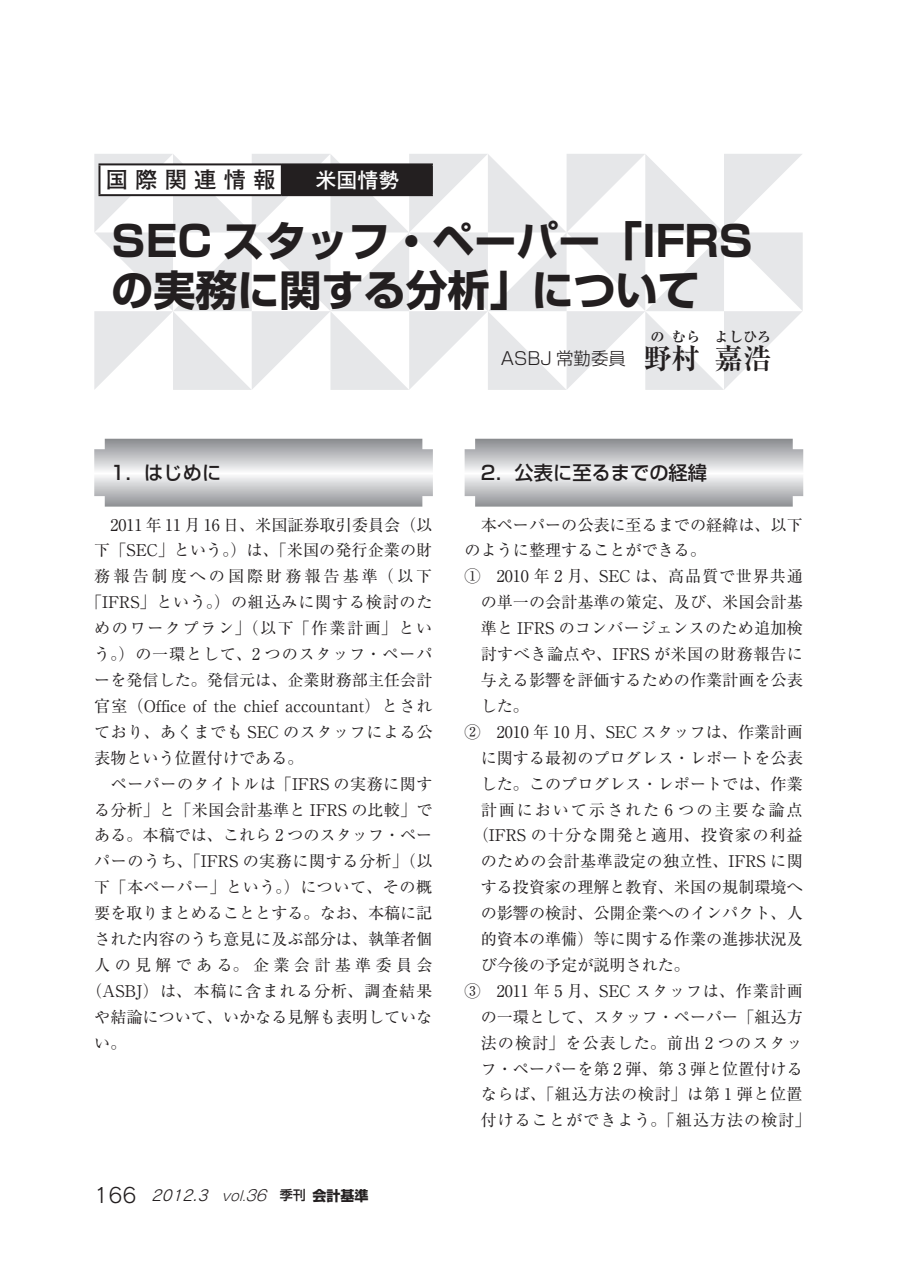
<style>
.page{position:relative;width:903px;height:1275px;background:#fff}
.page>*{position:absolute;margin:0;border:0;box-sizing:border-box;transform-origin:0 0}
.t1{font:700 42px/49px "Shin Go Pr 5";color:#231f20}
.t2{font:700 28.35px "Ryumin Pr 5";color:#231f20}
.t3{font:700 22.4px "Futo Go B101 Pr 5";letter-spacing:.325em;color:#231f20}
.t4{font:700 21px "Futo Go B101 Pr 5";color:#fff}
.t5{font:500 19.25px "Shin Go Pr 5";color:#231f20}
.t6{font:300 17.5px "Shin Go Pr 5";color:#231f20}
.t7{font:16.1px "Ryumin Pr 5";color:#231f20}
.t8{font:16.1px "Ryumin Pr 5";letter-spacing:.03em;color:#231f20}
.t9{font:16.1px "Ryumin Pr 5";letter-spacing:.05em;color:#231f20}
.t10{font:16.1px "Ryumin Pr 5";letter-spacing:.035em;color:#231f20}
.t11{font:16.1px "Ryumin Pr 5";letter-spacing:.065em;color:#231f20}
.t12{font:16.1px "Ryumin Pr 5";letter-spacing:.045em;color:#231f20}
.t13{font:16.1px "Ryumin Pr 5";letter-spacing:.07em;color:#231f20}
.t14{font:16.1px "Ryumin Pr 5";letter-spacing:.1em;color:#231f20}
.t15{font:16.1px "Ryumin Pr 5";letter-spacing:.06em;color:#231f20}
.t16{font:16.1px "Ryumin Pr 5";letter-spacing:.185em;color:#231f20}
.t17{font:16.1px "Ryumin Pr 5";letter-spacing:.12em;color:#231f20}
.t18{font:16.1px "Ryumin Pr 5";letter-spacing:.265em;color:#231f20}
.t19{font:italic 14.88px "Rodin Pro M";color:#231f20}
.t20{font:700 14.17px "Ryumin Pr 5";color:#231f20}
.s1{font-family:"Ryumin Pr 5";font-weight:700;font-size:28.35px}
.s2{font-style:normal;font-size:20.47px}
.s3{font-family:"Gothic MB101 Pr 5";font-weight:300;font-size:13.65px}
.s4{font-family:"Gothic MB101 Pr 5";font-weight:300}
.s5{font-family:"Shin Go Pr 5";font-weight:500;font-style:normal;font-size:13.12px}
.s6{font-family:"Shin Go Pr 5";font-weight:700;font-style:normal;font-size:14px}
</style>
<div class="page">
<svg style="left:94px;top:154px;width:709px;height:236px"></svg>
<div style="left:99px;top:164px;width:183px;height:31px;background:#fff"></div>
<div style="left:282px;top:164px;width:150px;height:31px;background:#231f20"></div>
<hr style="left:98px;top:163px;width:184px;height:2px;background:#231f20">
<hr style="left:98px;top:165px;width:2px;height:29px;background:#231f20">
<hr style="left:282px;top:163px;width:151px;height:2px;background:#231f20">
<hr style="left:281px;top:165px;width:2px;height:29px;background:#231f20">
<hr style="left:431px;top:165px;width:2px;height:29px;background:#231f20">
<hr style="left:98px;top:194px;width:184px;height:2px;background:#231f20">
<hr style="left:282px;top:194px;width:151px;height:2px;background:#231f20">
<svg style="left:94px;top:439px;width:339px;height:68px"></svg>
<svg style="left:465px;top:439px;width:338px;height:68px"></svg>
<h3 class="t3" style="left:106px;top:162px;width:171px">国際関連情報</h3>
<h3 class="t4" style="left:315px;top:163px;width:85px">米国情勢</h3>
<h1 class="t1" style="left:112px;top:213px;width:643px">SEC スタッフ・ペーパー「IFRSの実務に関する分析」について</h1>
<p class="t20" style="left:672px;top:326px;width:30px">むら</p>
<p class="t20" style="left:651px;top:326px;width:16px">の</p>
<h2 class="t2" style="left:672px;top:336px;width:30px">村</h2>
<p class="t6" style="left:501px;top:344px;width:173px">ASBJ 常勤委員 <span class="s1">野</span></p>
<p class="t20" style="left:715px;top:326px;width:58px">よしひろ</p>
<h2 class="t2" style="left:715px;top:336px;width:58px">嘉浩</h2>
<p class="t5" style="left:110px;top:457px;width:112px">1．はじめに</p>
<p class="t7" style="left:94px;top:512px;width:340px">　2011 年 11 月 16 日、米国証券取引委員会（以</p>
<p class="t7" style="left:94px;top:538px;width:340px">下「SEC」という。）は、「米国の発行企業の財</p>
<p class="t16" style="left:94px;top:564px;width:339px">務報告制度への国際財務報告基準（以下</p>
<p class="t12" style="left:86px;top:590px;width:348px">「IFRS」という。）の組込みに関する検討のた</p>
<p class="t14" style="left:94px;top:615px;width:340px">めのワークプラン」（以下「作業計画」とい</p>
<p class="t9" style="left:94px;top:641px;width:340px">う。）の一環として、2 つのスタッフ・ペーパ</p>
<p class="t7" style="left:94px;top:667px;width:340px">ーを発信した。発信元は、企業財務部主任会計</p>
<p class="t7" style="left:94px;top:693px;width:340px">官室（Office of the chief accountant）とされ</p>
<p class="t10" style="left:94px;top:719px;width:340px">ており、あくまでも SEC のスタッフによる公</p>
<p class="t7" style="left:94px;top:745px;width:211px">表物という位置付けである。</p>
<p class="t8" style="left:94px;top:771px;width:340px">　ペーパーのタイトルは「IFRS の実務に関す</p>
<p class="t7" style="left:94px;top:797px;width:340px">る分析」と「米国会計基準と IFRS の比較」で</p>
<p class="t7" style="left:94px;top:823px;width:340px">ある。本稿では、これら 2 つのスタッフ・ペー</p>
<p class="t8" style="left:94px;top:849px;width:340px">パーのうち、「IFRS の実務に関する分析」（以</p>
<p class="t10" style="left:94px;top:874px;width:340px">下「本ペーパー」という。）について、その概</p>
<p class="t7" style="left:94px;top:900px;width:340px">要を取りまとめることとする。なお、本稿に記</p>
<p class="t7" style="left:94px;top:926px;width:340px">された内容のうち意見に及ぶ部分は、執筆者個</p>
<p class="t18" style="left:94px;top:952px;width:340px">人の見解である。企業会計基準委員会</p>
<p class="t13" style="left:86px;top:978px;width:348px">（ASBJ）は、本稿に含まれる分析、調査結果</p>
<p class="t7" style="left:94px;top:1004px;width:340px">や結論について、いかなる見解も表明していな</p>
<p class="t7" style="left:94px;top:1030px;width:34px">い。</p>
<p class="t19" style="left:94px;top:1186px;width:276px"><span class="s2">1 6 6</span> 2012.3 <span class="s3">vol.</span><span class="s4">36</span> <span class="s5">季刊</span><span class="s6">会計基準</span></p>
<p class="t5" style="left:481px;top:457px;width:228px">2．公表に至るまでの経緯</p>
<p class="t7" style="left:465px;top:512px;width:340px">　本ペーパーの公表に至るまでの経緯は、以下</p>
<p class="t7" style="left:465px;top:538px;width:243px">のように整理することができる。</p>
<p class="t9" style="left:465px;top:564px;width:340px">①　2010 年 2 月、SEC は、高品質で世界共通</p>
<p class="t7" style="left:481px;top:590px;width:324px">の単一の会計基準の策定、及び、米国会計基</p>
<p class="t7" style="left:481px;top:615px;width:323px">準と IFRS のコンバージェンスのため追加検</p>
<p class="t8" style="left:481px;top:641px;width:324px">討すべき論点や、IFRS が米国の財務報告に</p>
<p class="t7" style="left:481px;top:667px;width:324px">与える影響を評価するための作業計画を公表</p>
<p class="t7" style="left:481px;top:693px;width:50px">した。</p>
<p class="t7" style="left:465px;top:719px;width:340px">②　2010 年 10 月、SEC スタッフは、作業計画</p>
<p class="t7" style="left:481px;top:745px;width:324px">に関する最初のプログレス・レポートを公表</p>
<p class="t7" style="left:481px;top:771px;width:324px">した。このプログレス・レポートでは、作業</p>
<p class="t17" style="left:481px;top:797px;width:323px">計画において示された 6 つの主要な論点</p>
<p class="t11" style="left:473px;top:823px;width:331px">（IFRS の十分な開発と適用、投資家の利益</p>
<p class="t8" style="left:481px;top:849px;width:324px">のための会計基準設定の独立性、IFRS に関</p>
<p class="t7" style="left:481px;top:874px;width:324px">する投資家の理解と教育、米国の規制環境へ</p>
<p class="t7" style="left:481px;top:900px;width:324px">の影響の検討、公開企業へのインパクト、人</p>
<p class="t7" style="left:481px;top:926px;width:324px">的資本の準備）等に関する作業の進捗状況及</p>
<p class="t7" style="left:481px;top:952px;width:211px">び今後の予定が説明された。</p>
<p class="t9" style="left:465px;top:978px;width:340px">③　2011 年 5 月、SEC スタッフは、作業計画</p>
<p class="t7" style="left:481px;top:1004px;width:324px">の一環として、スタッフ・ペーパー「組込方</p>
<p class="t11" style="left:481px;top:1030px;width:323px">法の検討」を公表した。前出 2 つのスタッ</p>
<p class="t7" style="left:481px;top:1056px;width:324px">フ・ペーパーを第 2 弾、第 3 弾と位置付ける</p>
<p class="t8" style="left:481px;top:1082px;width:323px">ならば、「組込方法の検討」は第 1 弾と位置</p>
<p class="t15" style="left:481px;top:1108px;width:331px">付けることができよう。「組込方法の検討」</p>
</div>
